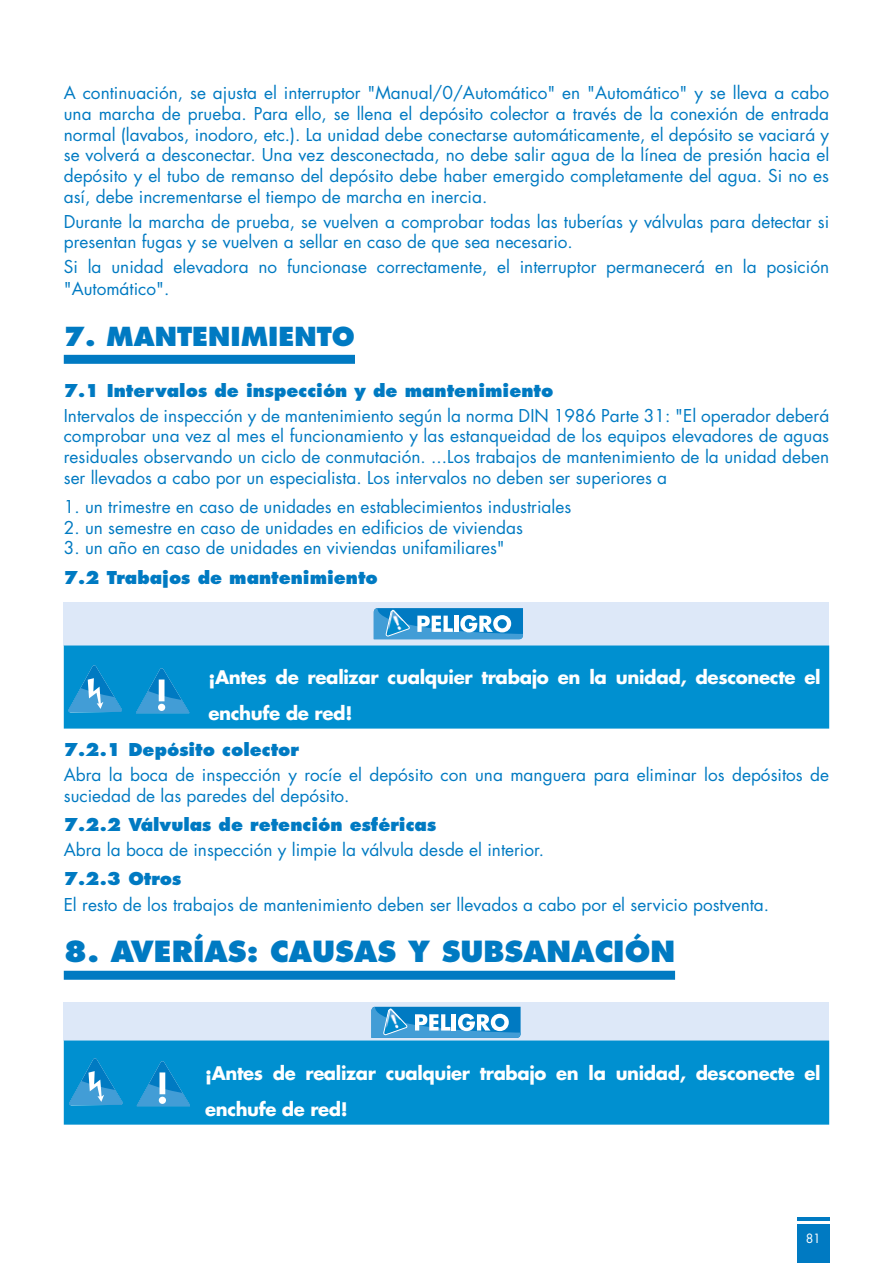
<style>
.page{position:relative;width:893px;height:1263px;background:#fff}
.page>*{position:absolute;margin:0;border:0;box-sizing:border-box;transform-origin:0 0}
.t1{font:800 28.35px "Futura Std";color:#007ac2}
.t2{font:800 25.5px "Futura Std";color:#007ac2}
.t3{font:700 18.15px/36px "Futura Std";letter-spacing:-.02em;color:#fff}
.t4{font:17.25px/20.7px "Futura Std";color:#007ac2}
.t5{font:800 17.25px "Futura Std";color:#007ac2}
.t6{font:12.45px "Futura Std";color:#fff}
</style>
<div class="page">
<div style="left:797px;top:1224px;width:33px;height:39px;background:#007ac2"></div>
<hr style="left:797px;top:1217px;width:33px;height:4px;background:#007ac2">
<div style="left:64px;top:355px;width:291px;height:9px;background:#007ac2"></div>
<div style="left:64px;top:971px;width:611px;height:9px;background:#007ac2"></div>
<div style="left:64px;top:602px;width:765px;height:43px;background:#dde8f8"></div>
<div style="left:64px;top:645px;width:765px;height:84px;background:#0090d0"></div>
<div style="left:64px;top:1002px;width:765px;height:38px;background:#dde8f8"></div>
<div style="left:64px;top:1040px;width:765px;height:85px;background:#0090d0"></div>
<svg style="left:137px;top:1061px;width:53px;height:45px;background:#2698d2"></svg>
<svg style="left:69px;top:1058px;width:54px;height:47px;background:#2798d2"></svg>
<svg style="left:371px;top:1007px;width:150px;height:31px;background:#4fa3d6"></svg>
<svg style="left:374px;top:608px;width:149px;height:31px;background:#4fa3d6"></svg>
<svg style="left:136px;top:668px;width:53px;height:45px;background:#2698d2"></svg>
<svg style="left:68px;top:665px;width:54px;height:47px;background:#2698d2"></svg>
<p class="t4" style="left:64px;top:83px;width:767px;text-align:justify">A continuación, se ajusta el interruptor "Manual/0/Automático" en "Automático" y se lleva a cabo una marcha de prueba. Para ello, se llena el depósito colector a través de la conexión de entrada normal (lavabos, inodoro, etc.). La unidad debe conectarse automáticamente, el depósito se vaciará y se volverá a desconectar. Una vez desconectada, no debe salir agua de la línea de presión hacia el depósito y el tubo de remanso del depósito debe haber emergido completamente del agua. Si no es así, debe incrementarse el tiempo de marcha en inercia.</p>
<p class="t4" style="left:64px;top:211px;width:767px">Durante la marcha de prueba, se vuelven a comprobar todas las tuberías y válvulas para detectar si presentan fugas y se vuelven a sellar en caso de que sea necesario.</p>
<p class="t4" style="left:64px;top:256px;width:767px;line-height:21.9px">Si la unidad elevadora no funcionase correctamente, el interruptor permanecerá en la posición "Automático".</p>
<h2 class="t2" style="left:64px;top:321px;width:293px">7. MANTENIMIENTO</h2>
<p class="t5" style="left:64px;top:379px;width:491px">7.1 Intervalos de inspección y de mantenimiento</p>
<p class="t4" style="left:64px;top:405px;width:767px;text-align:justify">Intervalos de inspección y de mantenimiento según la norma DIN 1986 Parte 31: "El operador deberá comprobar una vez al mes el funcionamiento y las estanqueidad de los equipos elevadores de aguas residuales observando un ciclo de conmutación. ...Los trabajos de mantenimiento de la unidad deben ser llevados a cabo por un especialista. Los intervalos no deben ser superiores a</p>
<p class="t4" style="left:64px;top:496px;width:509px">1. un trimestre en caso de unidades en establecimientos industriales</p>
<p class="t4" style="left:64px;top:517px;width:461px">2. un semestre en caso de unidades en edificios de viviendas</p>
<p class="t4" style="left:64px;top:538px;width:443px">3. un año en caso de unidades en viviendas unifamiliares"</p>
<p class="t5" style="left:64px;top:566px;width:316px">7.2 Trabajos de mantenimiento</p>
<p class="t3" style="left:208px;top:659px;width:614px">¡Antes de realizar cualquier trabajo en la unidad, desconecte el enchufe de red!</p>
<p class="t5" style="left:64px;top:739px;width:237px">7.2.1 Depósito colector</p>
<p class="t4" style="left:64px;top:764px;width:767px">Abra la boca de inspección y rocíe el depósito con una manguera para eliminar los depósitos de suciedad de las paredes del depósito.</p>
<p class="t5" style="left:64px;top:813px;width:374px">7.2.2 Válvulas de retención esféricas</p>
<p class="t4" style="left:64px;top:839px;width:482px">Abra la boca de inspección y limpie la válvula desde el interior.</p>
<p class="t5" style="left:64px;top:868px;width:119px">7.2.3 Otros</p>
<p class="t4" style="left:64px;top:895px;width:707px">El resto de los trabajos de mantenimiento deben ser llevados a cabo por el servicio postventa.</p>
<h1 class="t1" style="left:64px;top:934px;width:613px">8. AVERÍAS: CAUSAS Y SUBSANACIÓN</h1>
<p class="t3" style="left:205px;top:1055px;width:617px">¡Antes de realizar cualquier trabajo en la unidad, desconecte el enchufe de red!</p>
<p class="t6" style="left:806px;top:1230px;width:17px">81</p>
</div>
